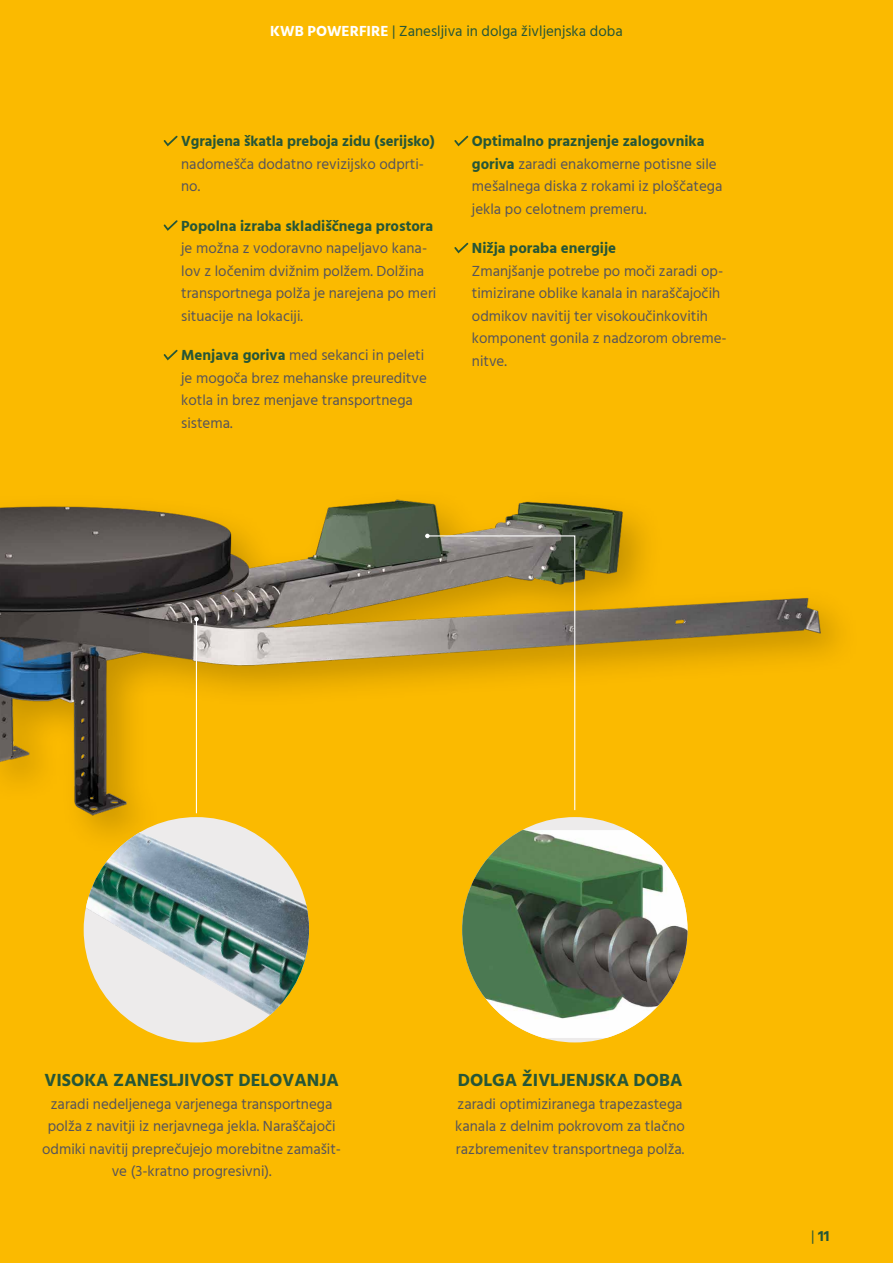
<style>
.page{position:relative;width:893px;height:1263px;background:#fbba00}
.page>*{position:absolute;margin:0;border:0;box-sizing:border-box;transform-origin:0 0}
.t1{font:700 18px "Hind Vadodara";color:#265637}
.t2{font:15px/22.5px "Hind Vadodara";color:#56545b}
.t3{font:700 15px "Hind Vadodara";color:#265637}
.t4{font:15px "Hind Vadodara";color:#265637}
.s1{font-weight:700;color:#fff}
.s2{font-weight:700;color:#265637}
.s3{font-weight:400}
</style>
<div class="page">
<div style="left:0;top:487px;width:862px;height:370px;background:#fbba00"></div>
<img style="left:0;top:499px;width:839px;height:333px">
<div style="left:462px;top:817px;width:225px;height:225px;background:#edebeb;border-radius:50%"></div>
<img style="left:462px;top:830px;width:225px;height:208px">
<div style="left:142px;top:129px;width:606px;height:309px;background:#fbba00"></div>
<svg style="left:164px;top:136px;width:14px;height:10px"></svg>
<svg style="left:164px;top:220px;width:14px;height:11px"></svg>
<svg style="left:164px;top:350px;width:14px;height:10px"></svg>
<svg style="left:454px;top:136px;width:14px;height:10px"></svg>
<svg style="left:454px;top:243px;width:14px;height:10px"></svg>
<div style="left:84px;top:817px;width:225px;height:225px;background:#edebeb;border-radius:50%"></div>
<img style="left:86px;top:832px;width:223px;height:183px">
<hr style="left:196px;top:619px;width:1px;height:194px;background:#fff">
<svg style="left:194px;top:617px;width:5px;height:4px"></svg>
<svg style="left:425px;top:534px;width:151px;height:277px"></svg>
<p class="t4" style="left:270px;top:20px;width:354px"><span class="s1">KWB POWERFIRE</span> | Zanesljiva in dolga življenjska doba</p>
<p class="t3" style="left:181px;top:129px;width:255px">Vgrajena škatla preboja zidu (serijsko)</p>
<p class="t2" style="left:181px;top:153px;width:244px">nadomešča dodatno revizijsko odprti&shy;no.</p>
<p class="t3" style="left:181px;top:214px;width:254px">Popolna izraba skladiščnega prostora</p>
<p class="t2" style="left:181px;top:237px;width:257px">je možna z vodoravno napeljavo kana&shy;lov z ločenim dvižnim polžem. Dolžina transportnega polža je narejena po meri situacije na lokaciji.</p>
<p class="t2" style="left:181px;top:344px;width:247px"><span class="s2">Menjava goriva</span> med sekanci in peleti je mogoča brez mehanske preureditve kotla in brez menjave transportnega sistema.</p>
<p class="t2" style="left:472px;top:130px;width:252px"><span class="s2">Optimalno praznjenje zalogovnika goriva</span> zaradi enakomerne potisne sile mešalnega diska z rokami iz ploščatega jekla po celotnem premeru.</p>
<p class="t3" style="left:472px;top:236px;width:146px">Nižja poraba energije</p>
<p class="t2" style="left:472px;top:260px;width:256px">Zmanjšanje potrebe po moči zaradi op&shy;timizirane oblike kanala in naraščajočih odmikov navitij ter visokoučinkovitih komponent gonila z nadzorom obreme&shy;nitve.</p>
<p class="t1" style="left:45px;top:1066px;width:296px">VISOKA ZANESLJIVOST DELOVANJA</p>
<p class="t2" style="left:42px;top:1092px;width:300px;text-align:center">zaradi nedeljenega varjenega transportnega polža z navitji iz nerjavnega jekla. Naraščajoči odmiki navitij preprečujejo morebitne zamašit&shy;ve (3-kratno progresivni).</p>
<p class="t1" style="left:458px;top:1066px;width:226px">DOLGA ŽIVLJENJSKA DOBA</p>
<p class="t2" style="left:455px;top:1092px;width:231px">zaradi optimiziranega trapezastega kanala z delnim pokrovom za tlačno razbremenitev transportnega polža.</p>
<p class="t3" style="left:811px;top:1224px;width:20px"><span class="s3">|</span> 11</p>
</div>
